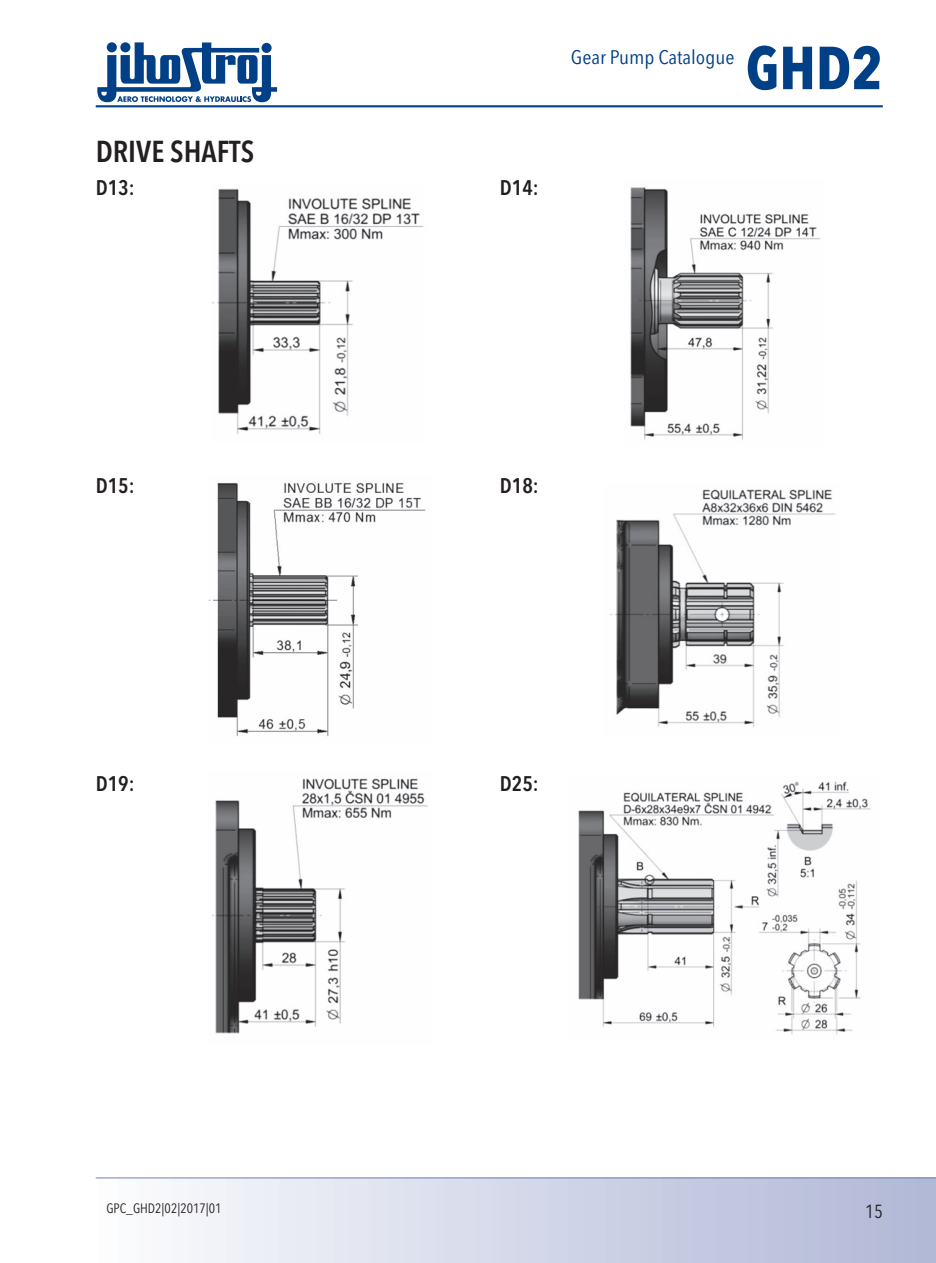
<style>
.page{position:relative;width:936px;height:1263px;background:#fff}
.page>*{position:absolute;margin:0;border:0;box-sizing:border-box;transform-origin:0 0}
.t1{font:700 60px "Avenir Next Condensed";color:#014086}
.t2{font:600 30px "Avenir Next Condensed";color:#231f20}
.t3{font:600 21px "Avenir Next Condensed";color:#231f20}
.t4{font:19.5px "Avenir Next Condensed";color:#014086;scale:1.1 1}
.t5{font:18.75px "Avenir Next Condensed";color:#231f20}
.t6{font:13.5px "Avenir Next Condensed";color:#231f20}
</style>
<div class="page">
<hr style="left:96px;top:105px;width:786px;height:2px;background:#014086">
<svg style="left:97px;top:43px;width:180px;height:59px"></svg>
<div style="left:96px;top:1178px;width:839px;height:85px;background:linear-gradient(to right,#fcfcfe,#afb7d6)"></div>
<hr style="left:96px;top:1177px;width:839px;height:1px;background:#7585b5">
<img style="left:212px;top:188px;width:212px;height:246px">
<img style="left:630px;top:187px;width:190px;height:253px">
<img style="left:208px;top:482px;width:218px;height:255px">
<img style="left:610px;top:489px;width:226px;height:238px">
<img style="left:212px;top:778px;width:216px;height:256px">
<img style="left:578px;top:781px;width:293px;height:254px">
<h2 class="t2" style="left:96px;top:125px;width:160px">DRIVE SHAFTS</h2>
<p class="t3" style="left:96px;top:170px;width:40px">D13:</p>
<p class="t3" style="left:96px;top:467px;width:40px">D15:</p>
<p class="t4" style="left:571px;top:40px;width:150px">Gear Pump Catalogue</p>
<h1 class="t1" style="left:745px;top:31px;width:139px">GHD2</h1>
<p class="t3" style="left:500px;top:170px;width:40px">D14:</p>
<p class="t3" style="left:500px;top:467px;width:40px">D18:</p>
<p class="t3" style="left:96px;top:765px;width:40px">D19:</p>
<p class="t3" style="left:500px;top:765px;width:40px">D25:</p>
<p class="t6" style="left:106px;top:1196px;width:117px">GPC_GHD2|02|2017|01</p>
<p class="t5" style="left:865px;top:1195px;width:19px">15</p>
</div>
